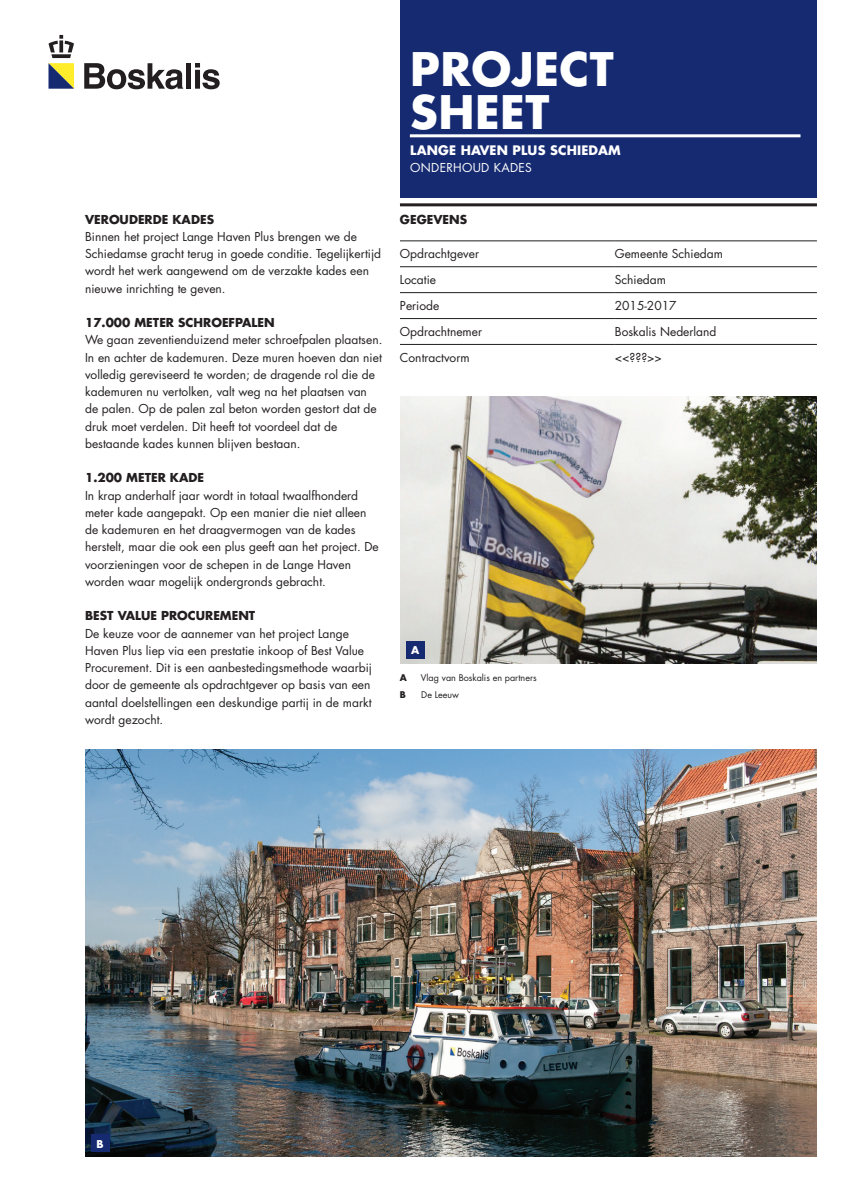
<style>
.page{position:relative;width:851px;height:1191px;background:#fff}
.page>*{position:absolute;margin:0;border:0;box-sizing:border-box;transform-origin:0 0}
.t1{font:700 45px/43px "Futura Std";letter-spacing:.01em;color:#fff}
.t2{font:700 12.75px "Futura Std";letter-spacing:.01em;color:#fff}
.t3{font:12px/17.2px "Futura Std";color:#231f20}
.t4{font:700 12px "Futura Std";color:#231f20}
.t5{font:12px "Futura Std";letter-spacing:.025em;color:#fff}
.t6{font:700 10.5px "Futura Std";color:#fff}
.t7{font:9px/17.2px "Futura Std";color:#231f20}
.t8{font:700 9px "Futura Std";color:#231f20}
.s1{font-weight:700}
</style>
<div class="page">
<svg style="left:84px;top:63px;width:99px;height:26px"></svg>
<div style="left:186px;top:63px;width:5px;height:26px;background:#231f20"></div>
<svg style="left:195px;top:63px;width:25px;height:26px"></svg>
<svg style="left:48px;top:35px;width:26px;height:54px"></svg>
<div style="left:400px;top:0;width:416px;height:198px;background:#162a71"></div>
<hr style="left:410px;top:134px;width:390px;height:3px;background:#fff">
<hr style="left:400px;top:266px;width:214px;height:1px;background:#231f20">
<hr style="left:400px;top:292px;width:214px;height:1px;background:#231f20">
<hr style="left:400px;top:318px;width:214px;height:1px;background:#231f20">
<hr style="left:614px;top:266px;width:202px;height:1px;background:#231f20">
<hr style="left:614px;top:292px;width:202px;height:1px;background:#231f20">
<hr style="left:614px;top:318px;width:202px;height:1px;background:#231f20">
<hr style="left:400px;top:241px;width:214px;height:1px;background:#231f20">
<hr style="left:614px;top:241px;width:202px;height:1px;background:#231f20">
<hr style="left:400px;top:344px;width:214px;height:1px;background:#231f20">
<hr style="left:614px;top:344px;width:202px;height:1px;background:#231f20">
<hr style="left:400px;top:203px;width:416px;height:3px;background:#231f20">
<img style="left:400px;top:396px;width:416px;height:267px">
<img style="left:85px;top:750px;width:731px;height:407px">
<div style="left:406px;top:641px;width:18px;height:17px;background:#162a71"></div>
<div style="left:91px;top:1134px;width:18px;height:17px;background:#162a71"></div>
<p class="t4" style="left:85px;top:211px;width:10px">VERO</p>
<p class="t4" style="left:120px;top:211px;width:96px">UDERDE KADES</p>
<p class="t3" style="left:85px;top:228px;width:297px">Binnen het project Lange Haven Plus brengen we de Schiedamse gracht terug in goede conditie. Tegelijkertijd wordt het werk aangewend om de verzakte kades een nieuwe inrichting te geven.</p>
<p class="t4" style="left:85px;top:315px;width:127px">17.000 METER SCHROE</p>
<p class="t4" style="left:228px;top:315px;width:48px">FPALE N</p>
<p class="t3" style="left:85px;top:331px;width:299px">We gaan zeventienduizend meter schroefpalen plaatsen.<br>In en achter de kademuren. Deze muren hoeven dan niet volledig gereviseerd te worden; de dragende rol die de kademuren nu vertolken, valt weg na het plaatsen van de palen. Op de palen zal beton worden gestort dat de druk moet verdelen. Dit heeft tot voordeel dat de bestaande kades kunnen blijven bestaan.</p>
<p class="t4" style="left:85px;top:470px;width:119px">1.200 METER KADE</p>
<p class="t3" style="left:85px;top:487px;width:295px">In krap anderhalf jaar wordt in totaal twaalfhonderd meter kade aangepakt. Op een manier die niet alleen de kademuren en het draagvermogen van de kades herstelt, maar die ook een plus geeft aan het project. De voorzieningen voor de schepen in de Lange Haven worden waar mogelijk ondergronds gebracht.</p>
<p class="t4" style="left:85px;top:608px;width:86px">BEST VALUE PROC</p>
<p class="t4" style="left:196px;top:608px;width:61px">UREMENT</p>
<p class="t3" style="left:85px;top:624px;width:288px">De keuze voor de aannemer van het project Lange Haven Plus liep via een prestatie inkoop of Best Value Procurement. Dit is een aanbestedingsmethode waarbij door de gemeente als opdrachtgever op basis van een aantal doelstellingen een deskundige partij in de markt wordt gezocht.</p>
<h1 class="t1" style="left:410px;top:47px;width:205px">PROJECT<br>SHEET</h1>
<p class="t2" style="left:410px;top:141px;width:212px">LANGE HAVEN PLUS SCHIEDAM</p>
<p class="t5" style="left:410px;top:160px;width:123px">onderhoud kades</p>
<p class="t4" style="left:400px;top:211px;width:69px">GEGEVENS</p>
<p class="t3" style="left:400px;top:245px;width:81px">Opdrachtgever</p>
<p class="t3" style="left:614px;top:245px;width:110px">Gemeente Schiedam</p>
<p class="t3" style="left:400px;top:271px;width:38px">Locatie</p>
<p class="t3" style="left:614px;top:271px;width:53px">Schiedam</p>
<p class="t3" style="left:400px;top:297px;width:41px">Periode</p>
<p class="t3" style="left:614px;top:297px;width:63px">2015-2017</p>
<p class="t3" style="left:400px;top:323px;width:84px">Opdrachtnemer</p>
<p class="t3" style="left:614px;top:323px;width:103px">Boskalis Nederland</p>
<p class="t3" style="left:400px;top:349px;width:71px">Contractvorm</p>
<p class="t3" style="left:614px;top:349px;width:49px">&lt;&lt;???&gt;&gt;</p>
<p class="t6" style="left:411px;top:643px;width:10px">A</p>
<p class="t7" style="left:400px;top:669px;width:138px;text-indent:21px">Vlag van Boskalis en partners<br><span class="s1">B</span> De Leeuw</p>
<p class="t8" style="left:400px;top:671px;width:5px">A</p>
<p class="t6" style="left:96px;top:1136px;width:9px">B</p>
</div>
